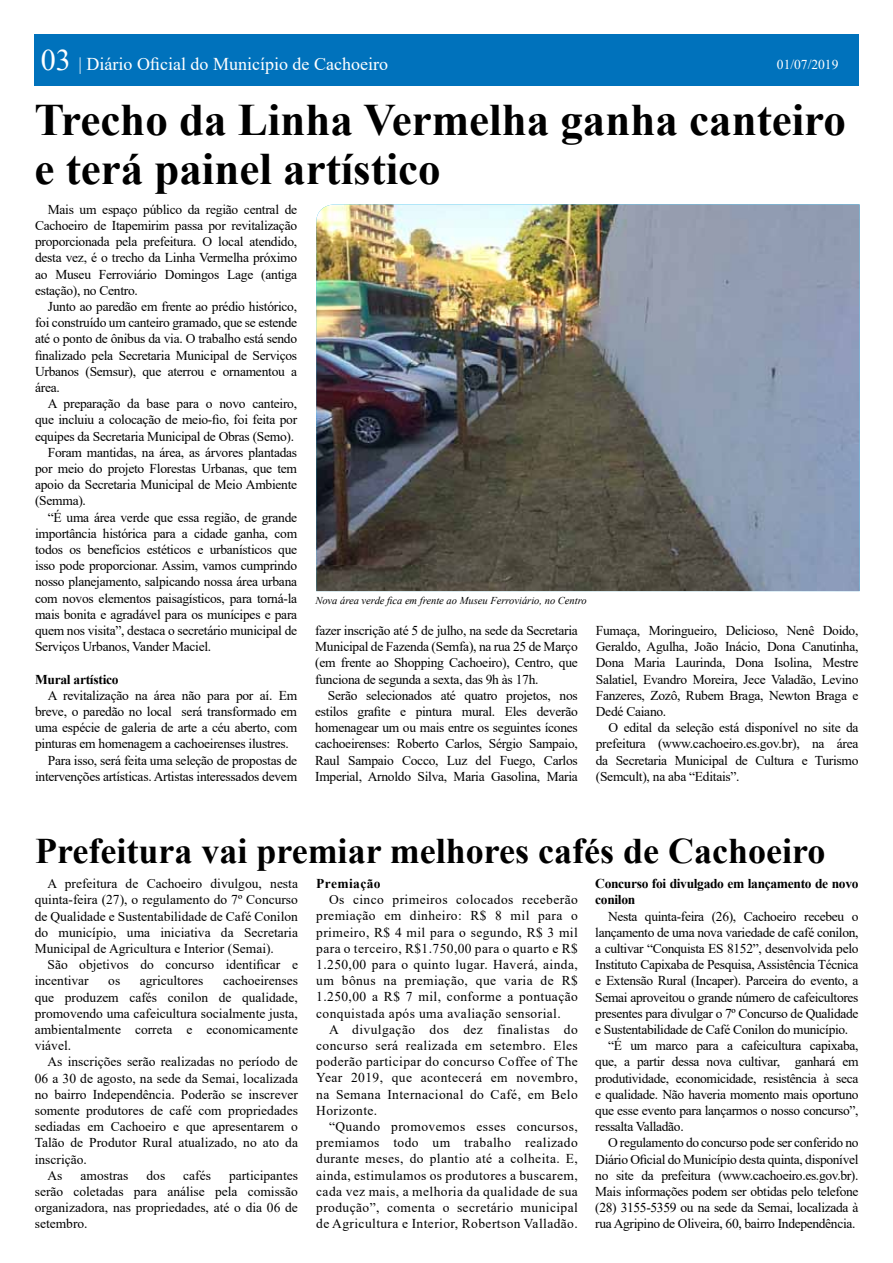
<style>
.page{position:relative;width:893px;height:1263px;background:#fff}
.page>*{position:absolute;margin:0;border:0;box-sizing:border-box;transform-origin:0 0}
.t1{font:700 45px/49.5px "Times New Roman";color:#000}
.t2{font:700 36px "Times New Roman";color:#000}
.t3{font:18px "Times New Roman";color:#fff}
.t4{font:13.5px/16.2px "Times New Roman";letter-spacing:-.02em;color:#000;text-align:justify}
.t5{font:13.5px/16.2px "Times New Roman";color:#000}
.t6{font:700 13.5px/16.2px "Times New Roman";letter-spacing:-.025em;color:#000}
.t7{font:13.5px "Times New Roman";color:#fff}
.t8{font:700 13.5px "Times New Roman";letter-spacing:.03em;color:#000}
.t9{font:italic 10.5px "Times New Roman";color:#000}
.s1{font-size:30px}
</style>
<div class="page">
<div style="left:34px;top:34px;width:824px;height:52px;background:#0072bc"></div>
<img style="left:316px;top:204px;width:543px;height:387px">
<h3 class="t3" style="left:41px;top:51px;width:349px"><span class="s1">03</span> | Diário Oficial do Município de Cachoeiro</h3>
<p class="t7" style="left:777px;top:54px;width:63px">01/07/2019</p>
<h1 class="t1" style="left:34px;top:94px;width:813px">Trecho da Linha Vermelha ganha canteiro e terá painel artístico</h1>
<p class="t4" style="left:35px;top:201px;width:264px;text-indent:13px">Mais um espaço público da região central de Cachoeiro de Itapemirim passa por revitalização proporcionada pela prefeitura. O local atendido, desta vez, é o trecho da Linha Vermelha próximo ao Museu Ferroviário Domingos Lage (antiga estação), no Centro.</p>
<p class="t4" style="left:35px;top:298px;width:264px;text-indent:13px">Junto ao paredão em frente ao prédio histórico, foi construído um canteiro gramado, que se estende até o ponto de ônibus da via. O trabalho está sendo finalizado pela Secretaria Municipal de Serviços Urbanos (Semsur), que aterrou e ornamentou a área.</p>
<p class="t4" style="left:48px;top:395px;width:251px">A preparação da base para o novo canteiro,</p>
<p class="t4" style="left:35px;top:411px;width:264px">que incluiu a colocação de meio-fio, foi feita por</p>
<p class="t4" style="left:35px;top:428px;width:261px">equipes da Secretaria Municipal de Obras (Semo).</p>
<p class="t4" style="left:48px;top:444px;width:251px">Foram mantidas, na área, as árvores plantadas</p>
<p class="t4" style="left:35px;top:460px;width:264px">por meio do projeto Florestas Urbanas, que tem</p>
<p class="t4" style="left:35px;top:476px;width:264px">apoio da Secretaria Municipal de Meio Ambiente</p>
<p class="t4" style="left:35px;top:492px;width:52px">(Semma).</p>
<p class="t4" style="left:48px;top:509px;width:251px">“É uma área verde que essa região, de grande</p>
<p class="t4" style="left:35px;top:525px;width:264px">importância histórica para a cidade ganha, com</p>
<p class="t4" style="left:35px;top:541px;width:264px">todos os benefícios estéticos e urbanísticos que</p>
<p class="t4" style="left:35px;top:557px;width:264px">isso pode proporcionar. Assim, vamos cumprindo</p>
<p class="t4" style="left:35px;top:573px;width:264px">nosso planejamento, salpicando nossa área urbana</p>
<p class="t4" style="left:35px;top:590px;width:264px">com novos elementos paisagísticos, para torná-la</p>
<p class="t4" style="left:35px;top:606px;width:264px">mais bonita e agradável para os munícipes e para</p>
<p class="t4" style="left:35px;top:622px;width:264px">quem nos visita”, destaca o secretário municipal de</p>
<p class="t4" style="left:35px;top:638px;width:178px">Serviços Urbanos, Vander Maciel.</p>
<p class="t6" style="left:35px;top:671px;width:85px">Mural artístico</p>
<p class="t4" style="left:48px;top:687px;width:251px">A revitalização na área não para por aí. Em</p>
<p class="t4" style="left:35px;top:703px;width:264px">breve, o paredão no local será transformado em</p>
<p class="t4" style="left:35px;top:719px;width:264px">uma espécie de galeria de arte a céu aberto, com</p>
<p class="t4" style="left:35px;top:735px;width:255px">pinturas em homenagem a cachoeirenses ilustres.</p>
<p class="t4" style="left:48px;top:752px;width:251px">Para isso, será feita uma seleção de propostas de</p>
<p class="t4" style="left:35px;top:768px;width:264px">intervenções artísticas. Artistas interessados devem</p>
<p class="t9" style="left:315px;top:593px;width:273px">Nova área verde fica em frente ao Museu Ferroviário, no Centro</p>
<p class="t4" style="left:315px;top:622px;width:264px">fazer inscrição até 5 de julho, na sede da Secretaria Municipal de Fazenda (Semfa), na rua 25 de Março (em frente ao Shopping Cachoeiro), Centro, que funciona de segunda a sexta, das 9h às 17h.</p>
<p class="t4" style="left:315px;top:687px;width:264px;text-indent:13px">Serão selecionados até quatro projetos, nos estilos grafite e pintura mural. Eles deverão homenagear um ou mais entre os seguintes ícones cachoeirenses: Roberto Carlos, Sérgio Sampaio, Raul Sampaio Cocco, Luz del Fuego, Carlos Imperial, Arnoldo Silva, Maria Gasolina, Maria</p>
<p class="t4" style="left:596px;top:622px;width:264px">Fumaça, Moringueiro, Delicioso, Nenê Doido, Geraldo, Agulha, João Inácio, Dona Canutinha, Dona Maria Laurinda, Dona Isolina, Mestre Salatiel, Evandro Moreira, Jece Valadão, Levino Fanzeres, Zozô, Rubem Braga, Newton Braga e Dedé Caiano.</p>
<p class="t4" style="left:596px;top:719px;width:264px;text-indent:13px">O edital da seleção está disponível no site da prefeitura (www.cachoeiro.es.gov.br), na área da Secretaria Municipal de Cultura e Turismo (Semcult), na aba “Editais”.</p>
<h2 class="t2" style="left:35px;top:824px;width:792px">Prefeitura vai premiar melhores cafés de Cachoeiro</h2>
<p class="t4" style="left:35px;top:875px;width:265px;text-indent:13px">A prefeitura de Cachoeiro divulgou, nesta quinta-feira (27), o regulamento do 7º Concurso de Qualidade e Sustentabilidade de Café Conilon do município, uma iniciativa da Secretaria Municipal de Agricultura e Interior (Semai).</p>
<p class="t5" style="left:35px;top:956px;width:265px;text-indent:13px">São objetivos do concurso identificar e incentivar</p>
<p class="t8" style="left:316px;top:874px;width:66px">Premiação</p>
<p class="t4" style="left:316px;top:891px;width:263px;text-indent:13px">Os cinco primeiros colocados receberão premiação em dinheiro: R$ 8 mil para o primeiro, R$ 4 mil para o segundo, R$ 3 mil para o terceiro, R$1.750,00 para o quarto e R$ 1.250,00 para o quinto lugar. Haverá, ainda, um bônus na premiação, que varia de R$ 1.250,00 a R$ 7 mil, conforme a pontuação conquistada após uma avaliação sensorial.</p>
<p class="t4" style="left:316px;top:1021px;width:263px;text-indent:13px">A divulgação dos dez finalistas do concurso será realizada em setembro. Eles poderão participar do concurso Coffee of The Year 2019, que acontecerá em novembro, na Semana Internacional do Café, em Belo Horizonte.</p>
<p class="t4" style="left:316px;top:1118px;width:263px;text-indent:13px">“Quando promovemos esses concursos, premiamos todo um trabalho realizado durante meses, do plantio até a colheita. E, ainda, estimulamos os produtores a buscarem, cada vez mais, a melhoria da qualidade de sua produção”, comenta o secretário municipal de Agricultura e Interior, Robertson Valladão.</p>
<p class="t6" style="left:595px;top:875px;width:265px">Concurso foi divulgado em lançamento de novo conilon</p>
<p class="t4" style="left:608px;top:907px;width:252px">Nesta quinta-feira (26), Cachoeiro recebeu o</p>
<p class="t4" style="left:595px;top:924px;width:265px">lançamento de uma nova variedade de café conilon,</p>
<p class="t4" style="left:595px;top:940px;width:265px">a cultivar “Conquista ES 8152”, desenvolvida pelo</p>
<p class="t4" style="left:595px;top:956px;width:265px">Instituto Capixaba de Pesquisa, Assistência Técnica</p>
<p class="t4" style="left:595px;top:972px;width:265px">e Extensão Rural (Incaper). Parceira do evento, a</p>
<p class="t4" style="left:595px;top:988px;width:265px">Semai aproveitou o grande número de cafeicultores</p>
<p class="t4" style="left:595px;top:1005px;width:265px">presentes para divulgar o 7º Concurso de Qualidade</p>
<p class="t4" style="left:595px;top:1021px;width:255px">e Sustentabilidade de Café Conilon do município.</p>
<p class="t4" style="left:608px;top:1037px;width:252px">“É um marco para a cafeicultura capixaba,</p>
<p class="t4" style="left:595px;top:1053px;width:265px">que, a partir dessa nova cultivar, ganhará em</p>
<p class="t4" style="left:595px;top:1069px;width:265px">produtividade, economicidade, resistência à seca</p>
<p class="t4" style="left:595px;top:1086px;width:265px">e qualidade. Não haveria momento mais oportuno</p>
<p class="t4" style="left:595px;top:1102px;width:265px">que esse evento para lançarmos o nosso concurso”,</p>
<p class="t4" style="left:595px;top:1118px;width:90px">ressalta Valladão.</p>
<p class="t4" style="left:608px;top:1134px;width:252px">O regulamento do concurso pode ser conferido no</p>
<p class="t4" style="left:595px;top:1150px;width:265px">Diário Oficial do Município desta quinta, disponível</p>
<p class="t4" style="left:595px;top:1167px;width:265px">no site da prefeitura (www.cachoeiro.es.gov.br).</p>
<p class="t4" style="left:595px;top:1183px;width:265px">Mais informações podem ser obtidas pelo telefone</p>
<p class="t4" style="left:595px;top:1199px;width:265px">(28) 3155-5359 ou na sede da Semai, localizada à</p>
<p class="t4" style="left:595px;top:1215px;width:262px">rua Agripino de Oliveira, 60, bairro Independência.</p>
<p class="t4" style="left:35px;top:972px;width:265px;text-indent:188px">cachoeirenses que produzem cafés conilon de qualidade, promovendo uma cafeicultura socialmente justa, ambientalmente correta e economicamente viável.</p>
<p class="t5" style="left:48px;top:1053px;width:252px">As inscrições serão realizadas no período de</p>
<p class="t5" style="left:35px;top:1069px;width:265px">06 a 30 de agosto, na sede da Semai, localizada</p>
<p class="t5" style="left:35px;top:1086px;width:265px">no bairro Independência. Poderão se inscrever</p>
<p class="t5" style="left:35px;top:1102px;width:265px">somente produtores de café com propriedades</p>
<p class="t5" style="left:35px;top:1118px;width:265px">sediadas em Cachoeiro e que apresentarem o</p>
<p class="t5" style="left:35px;top:1134px;width:265px">Talão de Produtor Rural atualizado, no ato da</p>
<p class="t5" style="left:35px;top:1150px;width:54px">inscrição.</p>
<p class="t4" style="left:48px;top:1167px;width:16px">As</p>
<p class="t5" style="left:81px;top:1167px;width:49px">amostras</p>
<p class="t4" style="left:147px;top:1167px;width:20px">dos</p>
<p class="t4" style="left:183px;top:1167px;width:29px">cafés</p>
<p class="t4" style="left:108px;top:972px;width:14px">os</p>
<p class="t5" style="left:140px;top:972px;width:65px">agricultores</p>
<p class="t4" style="left:35px;top:1167px;width:265px;text-indent:194px">participantes serão coletadas para análise pela comissão organizadora, nas propriedades, até o dia 06 de setembro.</p>
</div>
